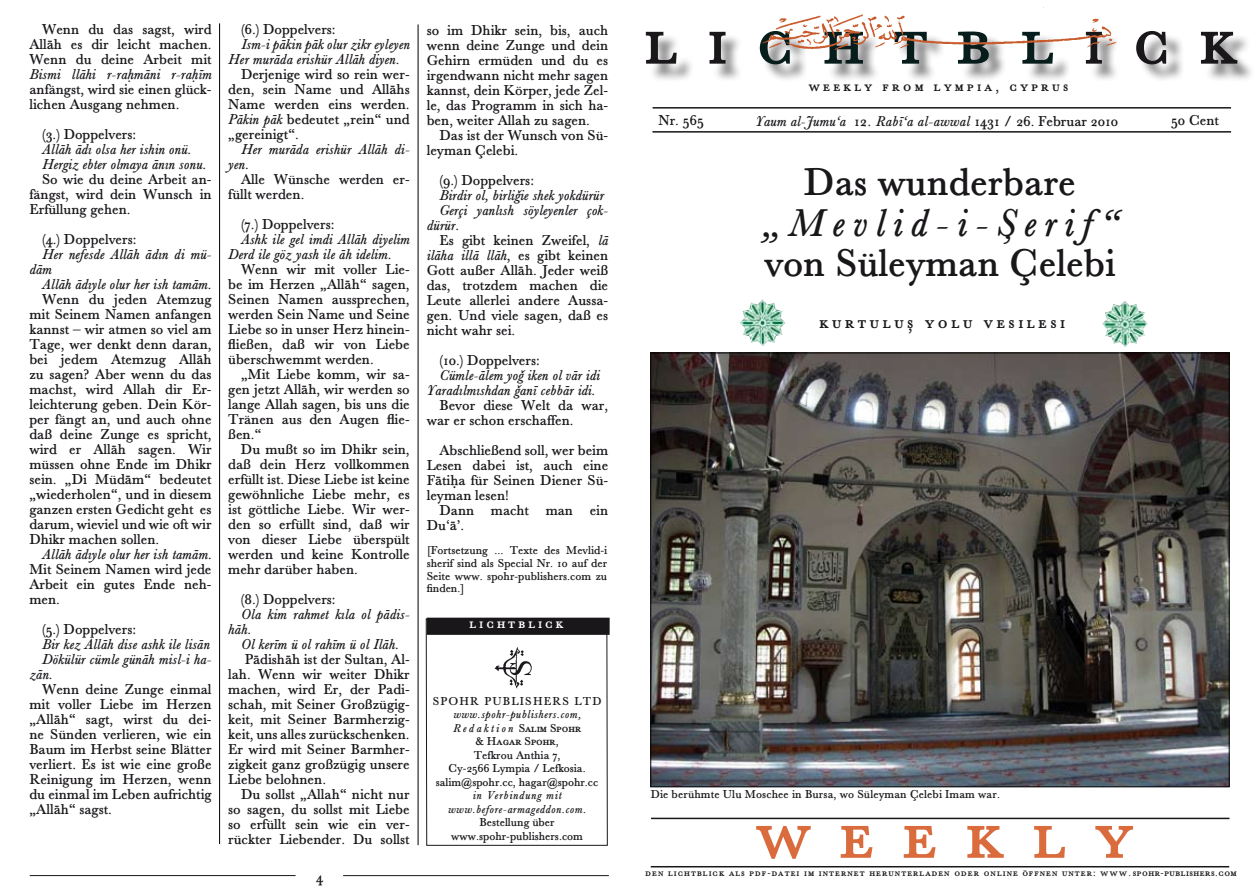
<style>
.page{position:relative;width:1259px;height:893px;background:#fff}
.page>*{position:absolute;margin:0;border:0;box-sizing:border-box;transform-origin:0 0}
.t1{font:73.5px "Spohr Bleisatz Kapitaelchen";letter-spacing:.4em;color:#1a171b}
.t2{font:73.5px "Spohr Bleisatz Kapitaelchen";letter-spacing:.4em;color:#da6b3d}
.t3{font:40.5px "Spohr Bleisatz Normal";color:#1a171b}
.t4{font:40.5px "Spohr Bleisatz Kursiv";letter-spacing:.2em;color:#1a171b}
.t5{font:34.5px "Spohr Bleisatz Kursiv";color:#1a171b}
.t6{font:18px "Spohr Bleisatz Kapitaelchen";letter-spacing:.2em;color:#1a171b}
.t7{font:15px/15px "Spohr Bleisatz Normal";color:#1a171b;text-align:justify}
.t8{font:15px/15px "Spohr Bleisatz Kursiv";letter-spacing:.01em;color:#1a171b}
.t9{font:15px "Spohr Bleisatz Kapitaelchen";letter-spacing:.22em;color:#1a171b}
.t10{font:15px "Spohr Bleisatz Kapitaelchen";letter-spacing:.2em;color:#fff}
.t11{font:12px/13.5px "Spohr Bleisatz Normal";color:#1a171b;text-align:center}
.t12{font:12px/13.5px "Spohr Bleisatz Kursiv";letter-spacing:.05em;color:#1a171b;text-align:center}
.t13{font:12px/13.5px "Spohr Bleisatz Kapitaelchen";color:#1a171b;text-align:center}
.t14{font:10.5px "Spohr Bleisatz Kapitaelchen";letter-spacing:.1em;color:#1a171b}
.s1{font-family:"Spohr Bleisatz Kursiv"}
.s2{font-family:"Spohr Bleisatz Normal"}
.s3{color:#071d1c}
</style>
<div class="page">
<div style="left:648px;top:33px;width:611px;height:127px;background:#1a171b;opacity:.6"></div>
<hr style="left:651px;top:818px;width:578px;height:1px;background:#1a171b">
<hr style="left:652px;top:107px;width:579px;height:2px;background:#1a171b">
<hr style="left:652px;top:131px;width:579px;height:1px;background:#1a171b">
<hr style="left:651px;top:866px;width:578px;height:1px;background:#1a171b">
<img style="left:736px;top:6px;width:417px;height:47px">
<img style="left:748px;top:300px;width:14px;height:10px">
<img style="left:1107px;top:302px;width:17px;height:10px">
<img style="left:652px;top:355px;width:575px;height:430px">
<hr style="left:30px;top:875px;width:265px;height:1px;background:#1a171b">
<hr style="left:343px;top:875px;width:266px;height:1px;background:#1a171b">
<svg style="left:426px;top:618px;width:182px;height:228px"></svg>
<img style="left:491px;top:642px;width:49px;height:52px">
<hr style="left:219px;top:23px;width:1px;height:821px;background:#000">
<hr style="left:418px;top:24px;width:1px;height:821px;background:#000">
<p class="t7" style="left:29px;top:22px;width:184px;text-indent:13px">Wenn du das sagst, wird Allâh es dir leicht machen.<br>Wenn du deine Arbeit mit</p>
<p class="t8" style="left:29px;top:67px;width:184px">Bismi llâhi r-raªmâni r-raªîm</p>
<p class="t7" style="left:29px;top:82px;width:184px">anfängst, wird sie einen glück&shy;lichen Ausgang nehmen.</p>
<p class="t7" style="left:42px;top:127px;width:96px">(3.) Doppelvers:</p>
<p class="t8" style="left:42px;top:142px;width:165px">Allâh âdı olsa her ishin onü.<br>Hergiz ebter olmaya ânın sonu.</p>
<p class="t7" style="left:29px;top:172px;width:184px;text-indent:13px">So wie du deine Arbeit an&shy;fängst, wird dein Wunsch in Erfüllung gehen.</p>
<p class="t7" style="left:42px;top:232px;width:96px">(4.) Doppelvers:</p>
<p class="t8" style="left:29px;top:247px;width:183px;text-indent:13px">Her nefesde Allâh âdın di mü&shy;dâm</p>
<p class="t8" style="left:42px;top:277px;width:171px">Allâh âdıyle olur her ish tamâm.</p>
<p class="t7" style="left:29px;top:292px;width:184px;text-indent:13px">Wenn du jeden Atemzug mit Seinem Namen anfangen kannst – wir atmen so viel am Tage, wer denkt denn daran, bei jedem Atemzug Allâh zu sagen? Aber wenn du das machst, wird Allah dir Er&shy;leichterung geben. Dein Kör&shy;per fängt an, und auch ohne daß deine Zunge es spricht, wird er Allâh sagen. Wir müssen ohne Ende im Dhikr sein. „Di Müdâm“ bedeutet „wiederholen“, und in diesem ganzen ersten Gedicht geht es darum, wieviel und wie oft wir Dhikr machen sollen.</p>
<p class="t8" style="left:42px;top:547px;width:171px">Allâh âdıyle olur her ish tamâm.</p>
<p class="t7" style="left:29px;top:562px;width:184px">Mit Seinem Namen wird jede Arbeit ein gutes Ende neh&shy;men.</p>
<p class="t7" style="left:42px;top:622px;width:95px">(5.) Doppelvers:</p>
<p class="t8" style="left:42px;top:637px;width:169px">Bir kez Allâh dise ashk ile lisân</p>
<p class="t8" style="left:42px;top:652px;width:171px">Dökülür cümle günâh misl-i ha-</p>
<p class="t8" style="left:29px;top:667px;width:25px">zân.</p>
<p class="t7" style="left:29px;top:682px;width:184px;text-indent:13px">Wenn deine Zunge einmal mit voller Liebe im Herzen „Allâh“ sagt, wirst du dei&shy;ne Sünden verlieren, wie ein Baum im Herbst seine Blätter verliert. Es ist wie eine große Reinigung im Herzen, wenn du einmal im Leben aufrichtig „Allâh“ sagst.</p>
<p class="t7" style="left:241px;top:22px;width:96px">(6.) Doppelvers:</p>
<p class="t8" style="left:228px;top:37px;width:183px;text-indent:13px">Ism-i pâkin pâk olur zikr eyleyen<br>Her murâda erishür Allâh diyen.</p>
<p class="t7" style="left:228px;top:67px;width:183px;text-indent:13px">Derjenige wird so rein wer&shy;den, sein Name und Allâhs Name werden eins werden.<br><span class="s1">Pâkin pâk</span> bedeutet „rein“ und „gereinigt“.</p>
<p class="t8" style="left:228px;top:142px;width:183px;text-indent:13px">Her murâda erishür Allâh di&shy;yen.</p>
<p class="t7" style="left:228px;top:172px;width:183px;text-indent:13px">Alle Wünsche werden er&shy;füllt werden.</p>
<p class="t7" style="left:241px;top:217px;width:95px">(7.) Doppelvers:</p>
<p class="t8" style="left:228px;top:232px;width:183px;text-indent:13px">Ashk ile gel imdi Allâh diyelim<br>Derd ile göz yash ile âh idelim.</p>
<p class="t7" style="left:228px;top:262px;width:183px;text-indent:13px">Wenn wir mit voller Lie&shy;be im Herzen „Allâh“ sagen, Seinen Namen aussprechen, werden Sein Name und Seine Liebe so in unser Herz hinein&shy;fließen, daß wir von Liebe überschwemmt werden.</p>
<p class="t7" style="left:228px;top:367px;width:183px;text-indent:13px">„Mit Liebe komm, wir sa&shy;gen jetzt Allâh, wir werden so lange Allah sagen, bis uns die Tränen aus den Augen flie&shy;ßen.“</p>
<p class="t7" style="left:228px;top:442px;width:183px;text-indent:13px">Du mußt so im Dhikr sein, daß dein Herz vollkommen erfüllt ist. Diese Liebe ist keine gewöhnliche Liebe mehr, es ist göttliche Liebe. Wir wer&shy;den so erfüllt sind, daß wir von dieser Liebe überspült werden und keine Kontrolle mehr darüber haben.</p>
<p class="t7" style="left:241px;top:592px;width:96px">(8.) Doppelvers:</p>
<p class="t8" style="left:228px;top:607px;width:183px;text-indent:13px">Ola kim rahmet kıla ol pâdis&shy;hâh.</p>
<p class="t8" style="left:241px;top:637px;width:159px">Ol kerîm ü ol rahîm ü ol Ilâh.</p>
<p class="t7" style="left:228px;top:652px;width:183px;text-indent:16px">Pâdishâh ist der Sultan, Al&shy;lah. Wenn wir weiter Dhikr machen, wird Er, der Padi&shy;schah, mit Seiner Großzügig&shy;keit, mit Seiner Barmherzig&shy;keit, uns alles zurückschenken.<br>Er wird mit Seiner Barmher&shy;zigkeit ganz großzügig unsere Liebe belohnen.</p>
<p class="t7" style="left:228px;top:787px;width:183px;text-indent:13px">Du sollst „Allah“ nicht nur so sagen, du sollst mit Liebe so erfüllt sein wie ein ver&shy;rückter Liebender. Du sollst</p>
<p class="t7" style="left:316px;top:871px;width:9px">4</p>
<p class="t7" style="left:427px;top:23px;width:183px">so im Dhikr sein, bis, auch wenn deine Zunge und dein Gehirn ermüden und du es irgendwann nicht mehr sagen kannst, dein Körper, jede Zel&shy;le, das Programm in sich ha&shy;ben, weiter Allah zu sagen.</p>
<p class="t7" style="left:427px;top:128px;width:183px;text-indent:13px">Das ist der Wunsch von Sü&shy;leyman Çelebi.</p>
<p class="t7" style="left:439px;top:173px;width:96px">(9.) Doppelvers:</p>
<p class="t8" style="left:439px;top:188px;width:166px">Birdir ol, birliºie shek yokdürür</p>
<p class="t8" style="left:439px;top:203px;width:170px">Gerçi yanlısh söyleyenler çok-</p>
<p class="t8" style="left:427px;top:218px;width:34px">dürür.</p>
<p class="t7" style="left:439px;top:233px;width:170px">Es gibt keinen Zweifel, <span class="s1">lâ</span></p>
<p class="t8" style="left:427px;top:248px;width:183px">ilâha illâ llâh<span class="s2">, es gibt keinen</span></p>
<p class="t7" style="left:427px;top:263px;width:183px">Gott außer Allâh. Jeder weiß das, trotzdem machen die Leute allerlei andere Aussa&shy;gen. Und viele sagen, daß es nicht wahr sei.</p>
<p class="t7" style="left:439px;top:353px;width:102px">(10.) Doppelvers:</p>
<p class="t8" style="left:427px;top:368px;width:174px;text-align:right">Cümle-âlem yoº iken ol vâr idi<br>Yaradılmıshdan ºanî cebbâr idi.</p>
<p class="t7" style="left:427px;top:398px;width:183px;text-indent:13px">Bevor diese Welt da war, war er schon erschaffen.</p>
<p class="t7" style="left:427px;top:443px;width:183px;text-indent:13px">Abschließend soll, wer beim Lesen dabei ist, auch eine Fâtiªa für Seinen Diener Sü&shy;leyman lesen!</p>
<p class="t7" style="left:427px;top:503px;width:183px;text-indent:13px">Dann macht man ein<br>Du‘â’.</p>
<p class="t11" style="left:427px;top:545px;width:182px;line-height:12.6px;text-align:justify">[Fortsetzung ... Texte des Mevlid-i sherif sind als Special Nr. 10 auf der Seite www. spohr-publishers.com zu finden.]</p>
<p class="t10" style="left:469px;top:613px;width:95px">lichtblick</p>
<p class="t11" style="left:433px;top:695px;width:61px">Spohr Pub</p>
<p class="t11" style="left:511px;top:695px;width:89px">lishers Ltd</p>
<p class="t12" style="left:453px;top:708px;width:129px">www.spohr-publishers.com,</p>
<p class="t13" style="left:453px;top:722px;width:130px"><span class="s1">Redaktion</span> Salim Spohr &amp; Hagar Spohr<span class="s2">,</span></p>
<p class="t11" style="left:436px;top:749px;width:164px">Tefkrou Anthia 7,<br>Cy-2566 Lympia / Lefkosia. salim@spohr.cc, hagar@spohr.cc</p>
<p class="t12" style="left:448px;top:789px;width:139px">in Verbindung mit www.before-armageddon.com<span class="s2">.</span></p>
<p class="t11" style="left:451px;top:816px;width:133px">Bestellung über www.spohr-publishers.com</p>
<h1 class="t1" style="left:645px;top:-9px;width:594px">li<span class="s3">chtbl</span>ick</h1>
<p class="t9" style="left:809px;top:76px;width:261px">weekly from lympia, cyprus</p>
<p class="t7" style="left:658px;top:113px;width:47px">Nr. 565</p>
<p class="t7" style="left:1171px;top:113px;width:49px">50 Cent</p>
<p class="t8" style="left:755px;top:115px;width:364px">Yaum al-Jumu‘a <span class="s2">12.</span> Rabî‘a al-awwal <span class="s2">1431 / 26. Februar 2010</span></p>
<h2 class="t3" style="left:804px;top:155px;width:274px">Das wunderbare</h2>
<h2 class="t4" style="left:761px;top:196px;width:358px">„Mevlid-i-Serif“</h2>
<h2 class="t3" style="left:764px;top:236px;width:352px">von Süleyman Çelebi</h2>
<p class="t6" style="left:819px;top:311px;width:247px">kurtulus yolu vesilesi</p>
<h3 class="t5" style="left:1003px;top:204px;width:10px">,</h3>
<p class="t6" style="left:908px;top:312px;width:6px">,</p>
<p class="t11" style="left:651px;top:788px;width:351px">Die berühmte Ulu Moschee in Bursa, wo Süleyman Çelebi Imam war.</p>
<h1 class="t2" style="left:756px;top:785px;width:378px">weekly</h1>
<p class="t14" style="left:645px;top:866px;width:593px">den lichtblick als pdf-datei im internet herunterladen oder online öffnen unter: www.spohr-publishers.com</p>
</div>
